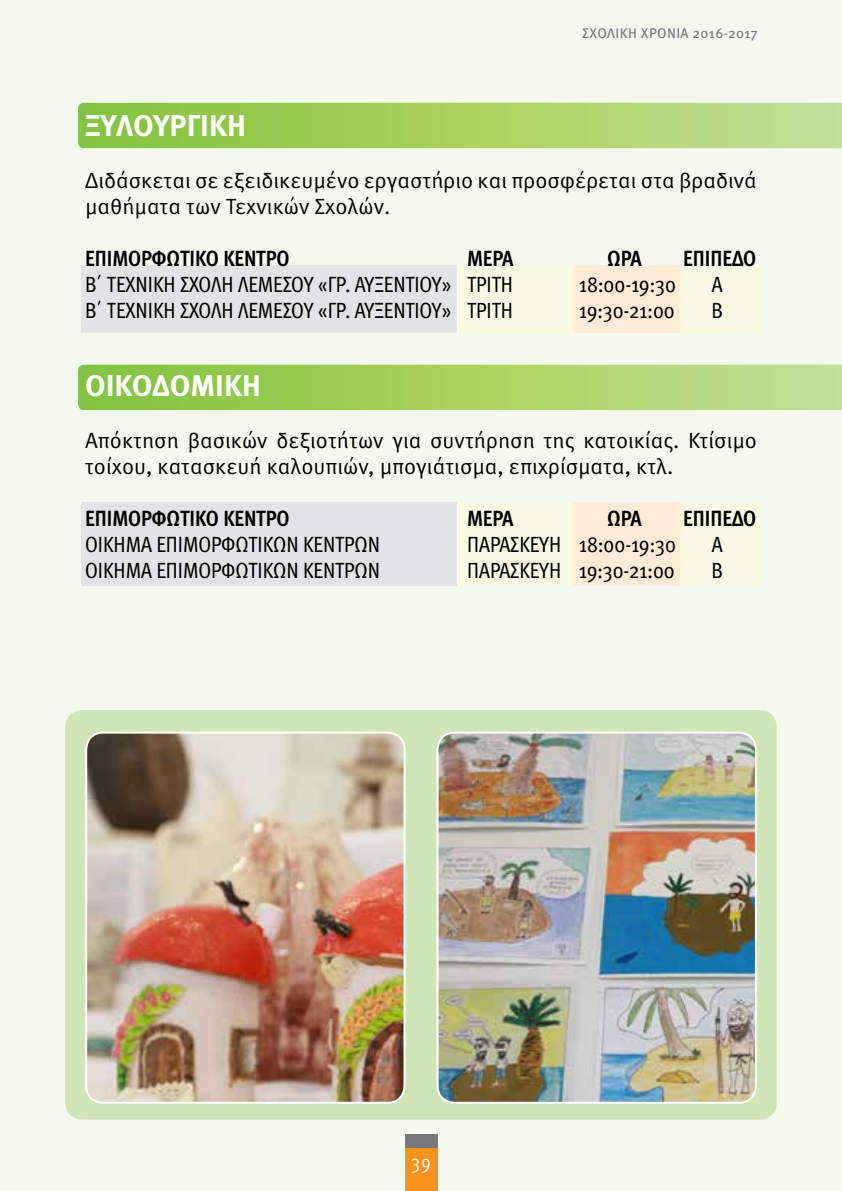
<style>
.page{position:relative;width:842px;height:1191px;background:#f3f9ee}
.page>*{position:absolute;margin:0;border:0;box-sizing:border-box;transform-origin:0 0}
.t1{font:700 30px "Meta Pro";color:#fff}
.t2{font:22px "Meta Cond Pro";color:#000}
.t3{font:22px/26px "Meta Pro";color:#000}
.t4{font:700 22px "Meta Cond Pro";color:#000}
.t5{font:20px "Meta Cond Pro";color:#fff}
.t6{font:14px "Meta Pro";letter-spacing:.025em;color:#77787b}
</style>
<div class="page">
<div style="left:405px;top:1140px;width:32px;height:51px;background:#f7941e"></div>
<div style="left:405px;top:1134px;width:32px;height:14px;background:#77787b"></div>
<svg style="left:78px;top:103px;width:764px;height:45px;background:#a6d063"></svg>
<svg style="left:78px;top:365px;width:764px;height:45px;background:#a6d063"></svg>
<div style="left:457px;top:265px;width:116px;height:68px;background:#f7f9e2"></div>
<div style="left:81px;top:265px;width:376px;height:68px;background:#e2e3e4"></div>
<div style="left:679px;top:265px;width:83px;height:68px;background:#f7f9e2"></div>
<div style="left:573px;top:265px;width:107px;height:68px;background:#ffebd6"></div>
<div style="left:457px;top:502px;width:116px;height:83px;background:#f7f9e2"></div>
<div style="left:81px;top:502px;width:376px;height:83px;background:#e2e3e4"></div>
<div style="left:679px;top:502px;width:83px;height:83px;background:#f7f9e2"></div>
<div style="left:573px;top:502px;width:107px;height:83px;background:#ffebd6"></div>
<div style="left:65px;top:710px;width:712px;height:409px;background:#d0e6b7;border-radius:17px"></div>
<img style="left:438px;top:734px;width:318px;height:368px">
<div style="left:437px;top:731px;width:320px;height:372px;border:2px solid #fff;border-radius:17px"></div>
<img style="left:86px;top:734px;width:318px;height:368px">
<div style="left:85px;top:731px;width:320px;height:372px;border:2px solid #fff;border-radius:17px"></div>
<p class="t6" style="left:582px;top:24px;width:177px">ΣΧΟΛΙΚΗ ΧΡΟΝΙΑ 2016-2017</p>
<h1 class="t1" style="left:85px;top:107px;width:162px">ΞΥΛΟΥΡΓΙΚΗ</h1>
<p class="t3" style="left:85px;top:168px;width:673px">Διδάσκεται σε εξειδικευμένο εργαστήριο και προσφέρεται στα βραδινά μαθήματα των Τεχνικών Σχολών.</p>
<p class="t4" style="left:85px;top:244px;width:206px">ΕΠΙΜΟΡΦΩΤΙΚΟ ΚΕΝΤΡΟ</p>
<p class="t4" style="left:467px;top:244px;width:48px">ΜΕΡΑ</p>
<p class="t4" style="left:607px;top:244px;width:36px">ΩΡΑ</p>
<p class="t4" style="left:683px;top:244px;width:75px">ΕΠΙΠΕΔΟ</p>
<p class="t2" style="left:85px;top:270px;width:429px">Β΄ ΤΕΧΝΙΚΗ ΣΧΟΛΗ ΛΕΜΕΣΟΥ «ΓΡ. ΑΥΞΕΝΤΙΟΥ» ΤΡΙΤΗ</p>
<p class="t2" style="left:579px;top:270px;width:98px">18:00-19:30</p>
<p class="t2" style="left:712px;top:270px;width:12px">Α</p>
<p class="t2" style="left:85px;top:296px;width:429px">Β΄ ΤΕΧΝΙΚΗ ΣΧΟΛΗ ΛΕΜΕΣΟΥ «ΓΡ. ΑΥΞΕΝΤΙΟΥ» ΤΡΙΤΗ</p>
<p class="t2" style="left:579px;top:296px;width:97px">19:30-21:00</p>
<p class="t2" style="left:711px;top:296px;width:13px">Β</p>
<h1 class="t1" style="left:85px;top:367px;width:177px">ΟΙΚΟΔΟΜΙΚΗ</h1>
<p class="t3" style="left:85px;top:428px;width:673px">Απόκτηση βασικών δεξιοτήτων για συντήρηση της κατοικίας. Κτίσιμο τοίχου, κατασκευή καλουπιών, μπογιάτισμα, επιχρίσματα, κτλ.</p>
<p class="t4" style="left:85px;top:504px;width:206px">ΕΠΙΜΟΡΦΩΤΙΚΟ ΚΕΝΤΡΟ</p>
<p class="t4" style="left:467px;top:504px;width:48px">ΜΕΡΑ</p>
<p class="t4" style="left:607px;top:504px;width:36px">ΩΡΑ</p>
<p class="t4" style="left:683px;top:504px;width:75px">ΕΠΙΠΕΔΟ</p>
<p class="t2" style="left:85px;top:530px;width:297px">ΟΙΚΗΜΑ ΕΠΙΜΟΡΦΩΤΙΚΩΝ ΚΕΝΤΡΩΝ</p>
<p class="t2" style="left:467px;top:530px;width:210px">ΠΑΡΑΣΚΕΥΗ 18:00-19:30</p>
<p class="t2" style="left:712px;top:530px;width:12px">Α</p>
<p class="t2" style="left:85px;top:556px;width:297px">ΟΙΚΗΜΑ ΕΠΙΜΟΡΦΩΤΙΚΩΝ ΚΕΝΤΡΩΝ</p>
<p class="t2" style="left:467px;top:556px;width:209px">ΠΑΡΑΣΚΕΥΗ 19:30-21:00</p>
<p class="t2" style="left:711px;top:556px;width:13px">Β</p>
<p class="t5" style="left:411px;top:1148px;width:21px">39</p>
</div>
